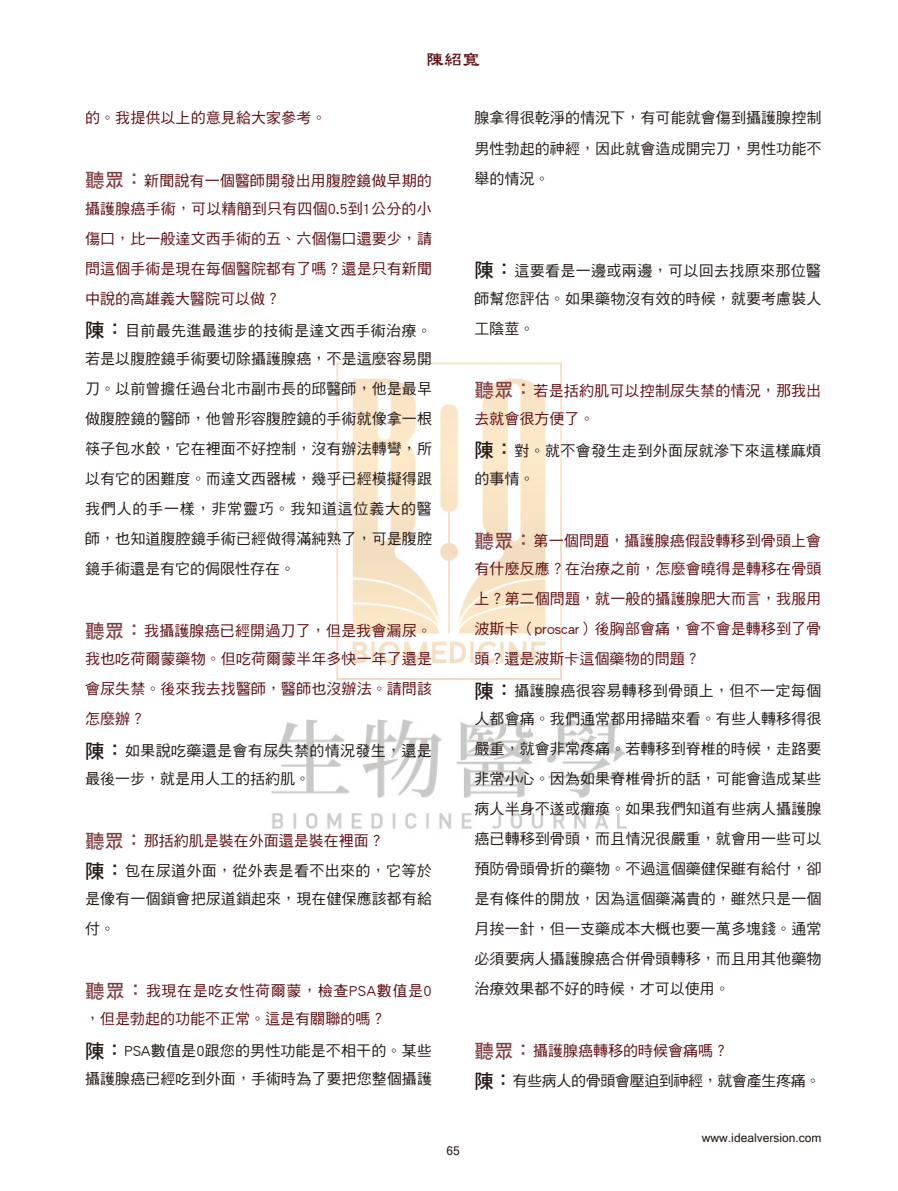
<style>
.page{position:relative;width:898px;height:1191px;background:#fff}
.page>*{position:absolute;margin:0;border:0;box-sizing:border-box;transform-origin:0 0}
.t1{font:18px "DF Li Shu Std W7";color:#5e0f13}
.t2{font:15px/30px "DF Hei Std W5";letter-spacing:.005em;color:#231916}
.t3{font:15px/30px "DF Hei Std W5";letter-spacing:.005em;color:#5e0f13}
.t4{font:15px/27.8px "DF Hei Std W5";letter-spacing:.025em;color:#231916}
.t5{font:15px/27.8px "DF Hei Std W5";letter-spacing:.04em;color:#5e0f13}
.t6{font:15px/30px "DF Hei Std W5";letter-spacing:-.025em;color:#231916}
.t7{font:12px "Microsoft Sans Serif";color:#231916}
.s1{font-family:"DF Hei Std W7";font-size:19.5px;color:#7e3f42}
.s2{font-family:"DF Hei Std W7";font-size:19.5px}
.s3{color:#5e0f13}
</style>
<div class="page">
<img style="left:271px;top:362px;width:356px;height:467px">
<p class="t1" style="left:426px;top:50px;width:55px">陳紹寬</p>
<p class="t3" style="left:85px;top:103px;width:243px">的。我提供以上的意見給大家參考。</p>
<p class="t3" style="left:85px;top:166px;width:348px;line-height:27.8px"><span class="s1">聽眾：</span>新聞說有一個醫師開發出用腹腔鏡做早期的攝護腺癌手術，可以精簡到只有四個0.5到1公分的小</p>
<p class="t3" style="left:85px;top:223px;width:348px;text-align:justify">傷口，比一般達文西手術的五、六個傷口還要少，請問這個手術是現在每個醫院都有了嗎？還是只有新聞中說的高雄義大醫院可以做？</p>
<p class="t2" style="left:85px;top:316px;width:348px;line-height:27.8px"><span class="s2">陳：</span>目前最先進最進步的技術是達文西手術治療。若是以腹腔鏡手術要切除攝護腺癌，不是這麼容易開</p>
<p class="t2" style="left:85px;top:373px;width:348px;text-align:justify">刀。以前曾擔任過台北市副市長的邱醫師，他是最早做腹腔鏡的醫師，他曾形容腹腔鏡的手術就像拿一根筷子包水餃，它在裡面不好控制，沒有辦法轉彎，所以有它的困難度。而達文西器械，幾乎已經模擬得跟我們人的手一樣，非常靈巧。我知道這位義大的醫師，也知道腹腔鏡手術已經做得滿純熟了，可是腹腔鏡手術還是有它的侷限性存在。</p>
<p class="t3" style="left:85px;top:616px;width:348px;line-height:27.8px"><span class="s1">聽眾：</span>我攝護腺癌已經開過刀了，但是我會漏尿。我也吃荷爾蒙藥物。但吃荷爾蒙半年多快一年了還是</p>
<p class="t3" style="left:85px;top:673px;width:348px">會尿失禁。後來我去找醫師，醫師也沒辦法。請問該怎麼辦？</p>
<p class="t4" style="left:85px;top:736px;width:348px"><span class="s2">陳：</span>如果說吃藥還是會有尿失禁的情況發生，還是最後一步，就是用人工的括約肌。</p>
<p class="t4" style="left:85px;top:825px;width:348px;line-height:30px"><span class="s1">聽眾：</span><span class="s3">那括約肌是裝在外面還是裝在裡面？<br></span><span class="s2">陳：</span>包在尿道外面，從外表是看不出來的，它等於</p>
<p class="t2" style="left:85px;top:883px;width:348px">是像有一個鎖會把尿道鎖起來，現在健保應該都有給付。</p>
<p class="t5" style="left:85px;top:976px;width:348px"><span class="s1">聽眾：</span>我現在是吃女性荷爾蒙，檢查PSA數值是0，但是勃起的功能不正常。這是有關聯的嗎？</p>
<p class="t2" style="left:85px;top:1036px;width:348px;line-height:27.8px"><span class="s2">陳：</span>PSA數值是0跟您的男性功能是不相干的。某些攝護腺癌已經吃到外面，手術時為了要把您整個攝護</p>
<p class="t2" style="left:474px;top:103px;width:348px;text-align:justify">腺拿得很乾淨的情況下，有可能就會傷到攝護腺控制男性勃起的神經，因此就會造成開完刀，男性功能不舉的情況。</p>
<p class="t2" style="left:474px;top:256px;width:348px;line-height:27.8px"><span class="s2">陳：</span>這要看是一邊或兩邊，可以回去找原來那位醫師幫您評估。如果藥物沒有效的時候，就要考慮裝人</p>
<p class="t2" style="left:474px;top:313px;width:61px">工陰莖。</p>
<p class="t3" style="left:474px;top:376px;width:348px;line-height:27.8px"><span class="s1">聽眾：</span>若是括約肌可以控制尿失禁的情況，那我出去就會很方便了。</p>
<p class="t4" style="left:474px;top:436px;width:348px"><span class="s2">陳：</span>對。就不會發生走到外面尿就滲下來這樣麻煩的事情。</p>
<p class="t3" style="left:474px;top:526px;width:348px;line-height:27.8px"><span class="s1">聽眾：</span>第一個問題，攝護腺癌假設轉移到骨頭上會有什麼反應？在治療之前，怎麼會曉得是轉移在骨頭</p>
<p class="t3" style="left:474px;top:583px;width:348px;text-align:justify">上？第二個問題，就一般的攝護腺肥大而言，我服用波斯卡（proscar）後胸部會痛，會不會是轉移到了骨頭？還是波斯卡這個藥物的問題？</p>
<p class="t2" style="left:474px;top:676px;width:348px;line-height:27.8px"><span class="s2">陳：</span>攝護腺癌很容易轉移到骨頭上，但不一定每個人都會痛。我們通常都用掃瞄來看。有些人轉移得很</p>
<p class="t2" style="left:474px;top:733px;width:348px;text-align:justify">嚴重，就會非常疼痛。若轉移到脊椎的時候，走路要非常小心。因為如果脊椎骨折的話，可能會造成某些病人半身不遂或癱瘓。如果我們知道有些病人攝護腺癌已轉移到骨頭，而且情況很嚴重，就會用一些可以預防骨頭骨折的藥物。不過這個藥健保雖有給付，卻是有條件的開放，因為這個藥滿貴的，雖然只是一個月挨一針，但一支藥成本大概也要一萬多塊錢。通常必須要病人攝護腺癌合併骨頭轉移，而且用其他藥物治療效果都不好的時候，才可以使用。</p>
<p class="t6" style="left:474px;top:1035px;width:347px"><span class="s1">聽眾：</span><span class="s3">攝護腺癌轉移的時候會痛嗎？<br></span><span class="s2">陳：</span>有些病人的骨頭會壓迫到神經，就會產生疼痛。</p>
<p class="t7" style="left:446px;top:1143px;width:15px">65</p>
<p class="t7" style="left:701px;top:1130px;width:121px">www.idealversion.com</p>
</div>
